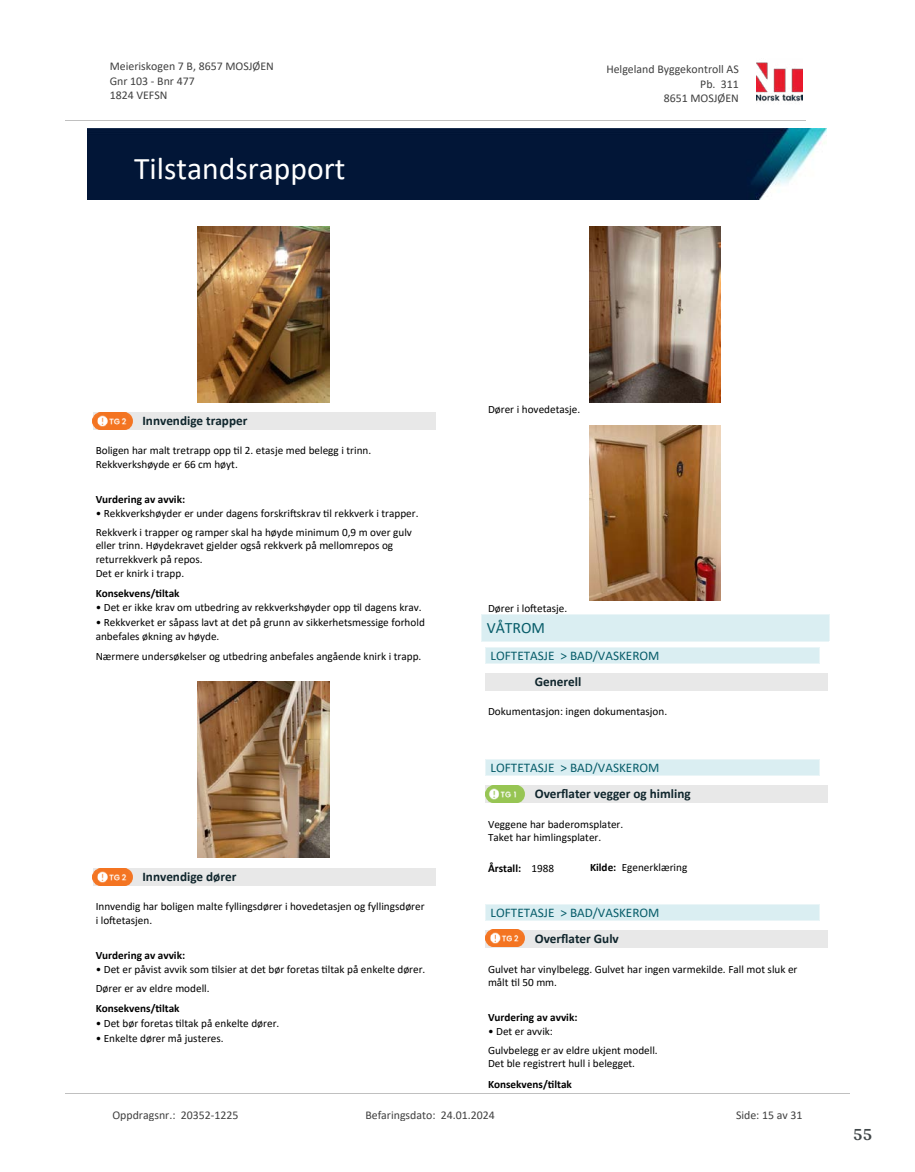
<style>
.page{position:relative;width:915px;height:1172px;background:#fff}
.page>*{position:absolute;margin:0;border:0;box-sizing:border-box;transform-origin:0 0}
.t1{font:31.65px "Calibri";color:#fff}
.t2{font:700 18px "Arya";color:#414749}
.t3{font:15.75px "Calibri";color:#065c69}
.t4{font:700 13.2px "Calibri";color:#0f252c}
.t5{font:13.2px "Calibri";color:#065c69}
.t6{font:11.85px/14.5px "Calibri";color:#404040}
.t7{font:11.25px/13.6px "Calibri";color:#000}
.t8{font:700 11.25px "Calibri";color:#000}
.s1{font-weight:400}
.s2{font-weight:700}
</style>
<div class="page">
<img style="left:197px;top:226px;width:132px;height:176px">
<div style="left:93px;top:412px;width:342px;height:17px;background:#e8e8e8"></div>
<img style="left:93px;top:412px;width:39px;height:17px">
<img style="left:197px;top:682px;width:132px;height:176px">
<div style="left:93px;top:868px;width:342px;height:17px;background:#e8e8e8"></div>
<img style="left:93px;top:868px;width:39px;height:17px">
<img style="left:589px;top:226px;width:131px;height:176px">
<img style="left:589px;top:425px;width:131px;height:176px">
<div style="left:481px;top:614px;width:347px;height:27px;background:#daeef2"></div>
<svg style="left:481px;top:615px;width:1px;height:26px"></svg>
<svg style="left:828px;top:615px;width:1px;height:26px"></svg>
<hr style="left:481px;top:614px;width:348px;height:1px;background:#eaf5f7">
<hr style="left:481px;top:641px;width:348px;height:1px;background:#eaf5f7">
<div style="left:485px;top:673px;width:342px;height:17px;background:#e8e8e8"></div>
<div style="left:485px;top:648px;width:334px;height:16px;background:#daeef2"></div>
<svg style="left:485px;top:648px;width:1px;height:15px"></svg>
<svg style="left:819px;top:647px;width:1px;height:17px"></svg>
<hr style="left:485px;top:647px;width:334px;height:1px;background:#eaf5f7">
<hr style="left:485px;top:663px;width:334px;height:1px;background:#eaf5f7">
<div style="left:485px;top:785px;width:342px;height:17px;background:#e8e8e8"></div>
<svg style="left:490px;top:785px;width:35px;height:14px"></svg>
<img style="left:485px;top:786px;width:39px;height:16px">
<div style="left:485px;top:760px;width:334px;height:16px;background:#daeef2"></div>
<svg style="left:485px;top:761px;width:1px;height:15px"></svg>
<svg style="left:819px;top:760px;width:1px;height:16px"></svg>
<hr style="left:485px;top:760px;width:334px;height:1px;background:#eaf5f7">
<hr style="left:485px;top:776px;width:334px;height:1px;background:#eaf5f7">
<div style="left:485px;top:930px;width:342px;height:17px;background:#e8e8e8"></div>
<img style="left:485px;top:930px;width:39px;height:17px">
<div style="left:485px;top:905px;width:334px;height:16px;background:#daeef2"></div>
<svg style="left:485px;top:905px;width:1px;height:15px"></svg>
<svg style="left:819px;top:904px;width:1px;height:17px"></svg>
<hr style="left:485px;top:904px;width:334px;height:1px;background:#eaf5f7">
<hr style="left:485px;top:920px;width:334px;height:1px;background:#eaf5f7">
<img style="left:756px;top:62px;width:46px;height:40px">
<hr style="left:65px;top:120px;width:740px;height:1px;background:#c0c0c0">
<img style="left:88px;top:129px;width:738px;height:71px">
<hr style="left:65px;top:1093px;width:784px;height:1px;background:#c0c0c0">
<p class="t6" style="left:110px;top:59px;width:165px">Meieriskogen 7 B, 8657 MOSJØEN<br>Gnr 103 - Bnr 477<br>1824 VEFSN</p>
<p class="t6" style="left:606px;top:62px;width:134px">Helgeland Byggekontroll AS</p>
<p class="t6" style="left:700px;top:76px;width:40px">Pb. 311</p>
<p class="t6" style="left:663px;top:90px;width:77px">8651 MOSJØEN</p>
<h1 class="t1" style="left:134px;top:147px;width:213px">Tilstandsrapport</h1>
<p class="t4" style="left:142px;top:411px;width:106px">Innvendige trapper</p>
<p class="t7" style="left:96px;top:443px;width:277px">Boligen har malt tretrapp opp 琀椀l 2. etasje med belegg i trinn.<br>Rekkverkshøyde er 66 cm høyt.</p>
<p class="t8" style="left:96px;top:491px;width:91px">Vurdering av avvik:</p>
<p class="t7" style="left:96px;top:504px;width:324px;line-height:18.5px">• Rekkverkshøyder er under dagens forskri昀琀skrav 琀椀l rekkverk i trapper.<br>Rekkverk i trapper og ramper skal ha høyde minimum 0,9 m over gulv</p>
<p class="t7" style="left:96px;top:538px;width:299px">eller trinn. Høydekravet gjelder også rekkverk på mellomrepos og returrekkverk på repos.<br>Det er knirk i trapp.</p>
<p class="t8" style="left:96px;top:585px;width:85px">Konsekvens/琀椀ltak</p>
<p class="t7" style="left:96px;top:600px;width:327px">• Det er ikke krav om utbedring av rekkverkshøyder opp 琀椀l dagens krav.</p>
<p class="t7" style="left:96px;top:615px;width:330px">• Rekkverket er såpass lavt at det på grunn av sikkerhetsmessige forhold anbefales økning av høyde.</p>
<p class="t7" style="left:96px;top:649px;width:327px">Nærmere undersøkelser og utbedring anbefales angående knirk i trapp.</p>
<p class="t4" style="left:142px;top:867px;width:95px">Innvendige dører</p>
<p class="t7" style="left:96px;top:899px;width:330px">Innvendig har boligen malte fyllingsdører i hovedetasjen og fyllingsdører i lo昀琀etasjen.</p>
<p class="t8" style="left:96px;top:947px;width:91px">Vurdering av avvik:</p>
<p class="t7" style="left:96px;top:960px;width:331px;line-height:18.5px">• Det er påvist avvik som 琀椀lsier at det bør foretas 琀椀ltak på enkelte dører.<br>Dører er av eldre modell.</p>
<p class="t8" style="left:96px;top:1000px;width:85px">Konsekvens/琀椀ltak</p>
<p class="t7" style="left:96px;top:1016px;width:185px">• Det bør foretas 琀椀ltak på enkelte dører.</p>
<p class="t7" style="left:96px;top:1031px;width:129px">• Enkelte dører må justeres.</p>
<p class="t7" style="left:488px;top:402px;width:94px">Dører i hovedetasje.</p>
<p class="t7" style="left:488px;top:601px;width:81px">Dører i lo昀琀etasje.</p>
<h3 class="t3" style="left:486px;top:617px;width:60px">VÅTROM</h3>
<p class="t5" style="left:490px;top:647px;width:170px">LOFTETASJE &gt; BAD/VASKEROM</p>
<p class="t4" style="left:534px;top:672px;width:48px">Generell</p>
<p class="t7" style="left:488px;top:705px;width:181px">Dokumentasjon: ingen dokumentasjon.</p>
<p class="t5" style="left:490px;top:759px;width:170px">LOFTETASJE &gt; BAD/VASKEROM</p>
<p class="t4" style="left:534px;top:785px;width:157px">Over昀氀ater vegger og himling</p>
<p class="t7" style="left:488px;top:817px;width:137px">Veggene har baderomsplater.<br>Taket har himlingsplater.</p>
<p class="t8" style="left:488px;top:860px;width:68px">Årstall: <span class="s1">1988</span></p>
<p class="t7" style="left:590px;top:861px;width:99px"><span class="s2">Kilde:</span> Egenerklæring</p>
<p class="t5" style="left:490px;top:904px;width:170px">LOFTETASJE &gt; BAD/VASKEROM</p>
<p class="t4" style="left:534px;top:929px;width:85px">Over昀氀ater Gulv</p>
<p class="t7" style="left:488px;top:962px;width:311px">Gulvet har vinylbelegg. Gulvet har ingen varmekilde. Fall mot sluk er målt 琀椀l 50 mm.</p>
<p class="t8" style="left:488px;top:1009px;width:91px">Vurdering av avvik:</p>
<p class="t7" style="left:488px;top:1022px;width:171px;line-height:18.5px">• Det er avvik:<br>Gulvbelegg er av eldre ukjent modell.</p>
<p class="t7" style="left:488px;top:1057px;width:148px">Det ble registrert hull i belegget.</p>
<p class="t8" style="left:488px;top:1076px;width:85px">Konsekvens/琀椀ltak</p>
<p class="t6" style="left:112px;top:1107px;width:127px">Oppdragsnr.: 20352-1225</p>
<p class="t6" style="left:365px;top:1107px;width:131px">Befaringsdato: 24.01.2024</p>
<p class="t6" style="left:735px;top:1107px;width:68px">Side: 15 av 31</p>
<h2 class="t2" style="left:852px;top:1123px;width:21px">55</h2>
</div>
